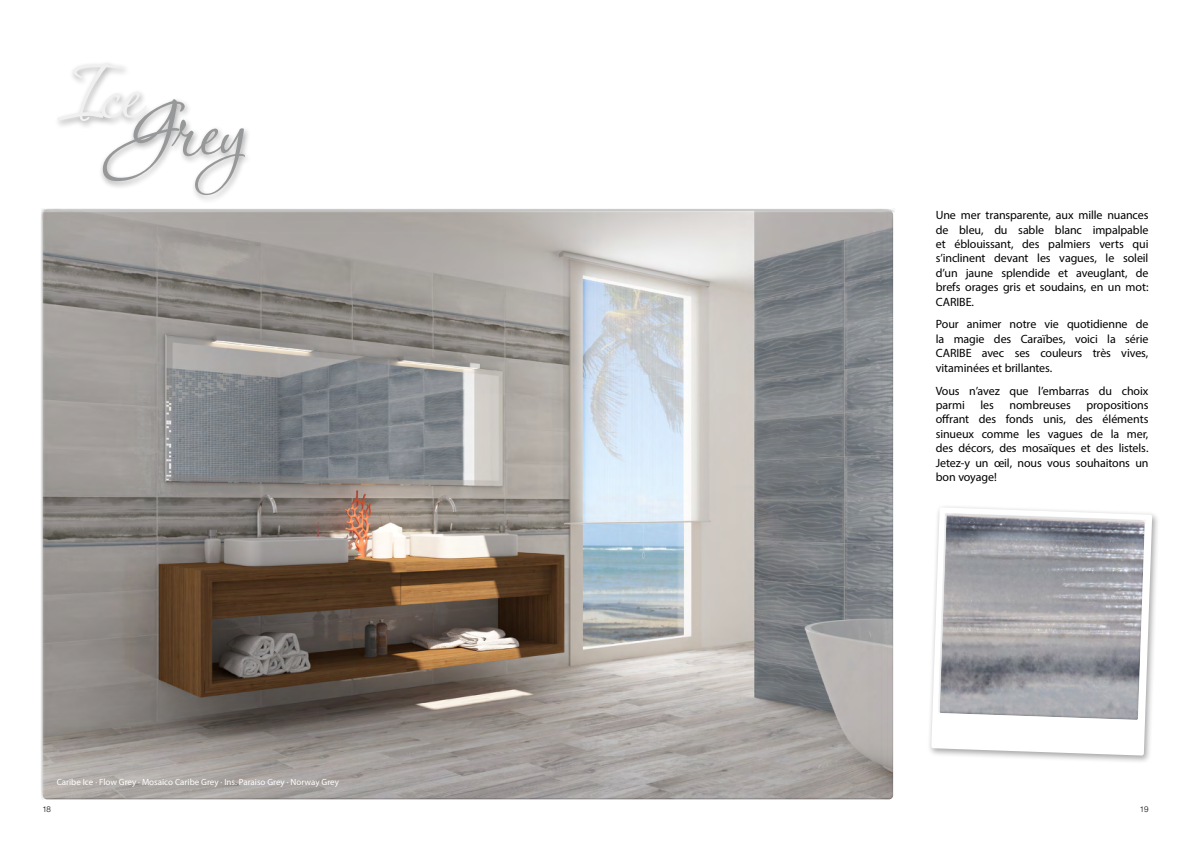
<style>
.page{position:relative;width:1191px;height:842px;background:#fff}
.page>*{position:absolute;margin:0;border:0;box-sizing:border-box;transform-origin:0 0}
.t1{font:100px "Corinthia";letter-spacing:-.005em;color:#979899}
.t2{font:12px/14.4px "Myriad Pro";letter-spacing:-.01em;color:#000;text-align:justify}
.t3{font:9px "Myriad Pro";color:#fff}
.t4{font:300 8px "Helvetica Neue LT Std";color:#000}
</style>
<div class="page">
<div style="left:41px;top:211px;width:855px;height:592px;background:#000;opacity:.4"></div>
<div style="left:53px;top:60px;width:100px;height:69px;background:#000;opacity:.35"></div>
<div style="left:98px;top:96px;width:154px;height:108px;background:#000;opacity:.35"></div>
<div style="left:926px;top:504px;width:233px;height:260px;background:#000;opacity:.35"></div>
<svg style="left:931px;top:507px;width:221px;height:248px"></svg>
<svg style="left:937px;top:514px;width:210px;height:208px"></svg>
<h1 class="t1" style="left:57px;top:79px;width:191px"><sup>Ice</sup>Grey</h1>
<p class="t3" style="left:57px;top:777px;width:284px">Caribe Ice · Flow Grey · Mosaico Caribe Grey · Ins. Paraiso Grey · Norway Grey</p>
<p class="t2" style="left:935px;top:208px;width:214px">Une mer transparente, aux mille nuances de bleu, du sable blanc impalpable et éblouissant, des palmiers verts qui s’inclinent devant les vagues, le soleil d’un jaune splendide et aveuglant, de brefs orages gris et soudains, en un mot:<br>CARIBE.</p>
<p class="t2" style="left:935px;top:317px;width:214px">Pour animer notre vie quotidienne de la magie des Caraïbes, voici la série CARIBE avec ses couleurs très vives, vitaminées et brillantes.</p>
<p class="t2" style="left:935px;top:383px;width:214px">Vous n’avez que l’embarras du choix parmi</p>
<p class="t2" style="left:980px;top:397px;width:15px">les</p>
<p class="t2" style="left:1009px;top:397px;width:63px">nombreuses</p>
<p class="t2" style="left:935px;top:397px;width:214px;text-indent:151px">propositions offrant des fonds unis, des éléments sinueux comme les vagues de la mer, des décors, des mosaïques et des listels.<br>Jetez-y un œil, nous vous souhaitons un bon voyage!</p>
<p class="t4" style="left:43px;top:804px;width:10px">18</p>
<p class="t4" style="left:1140px;top:804px;width:10px">19</p>
</div>
